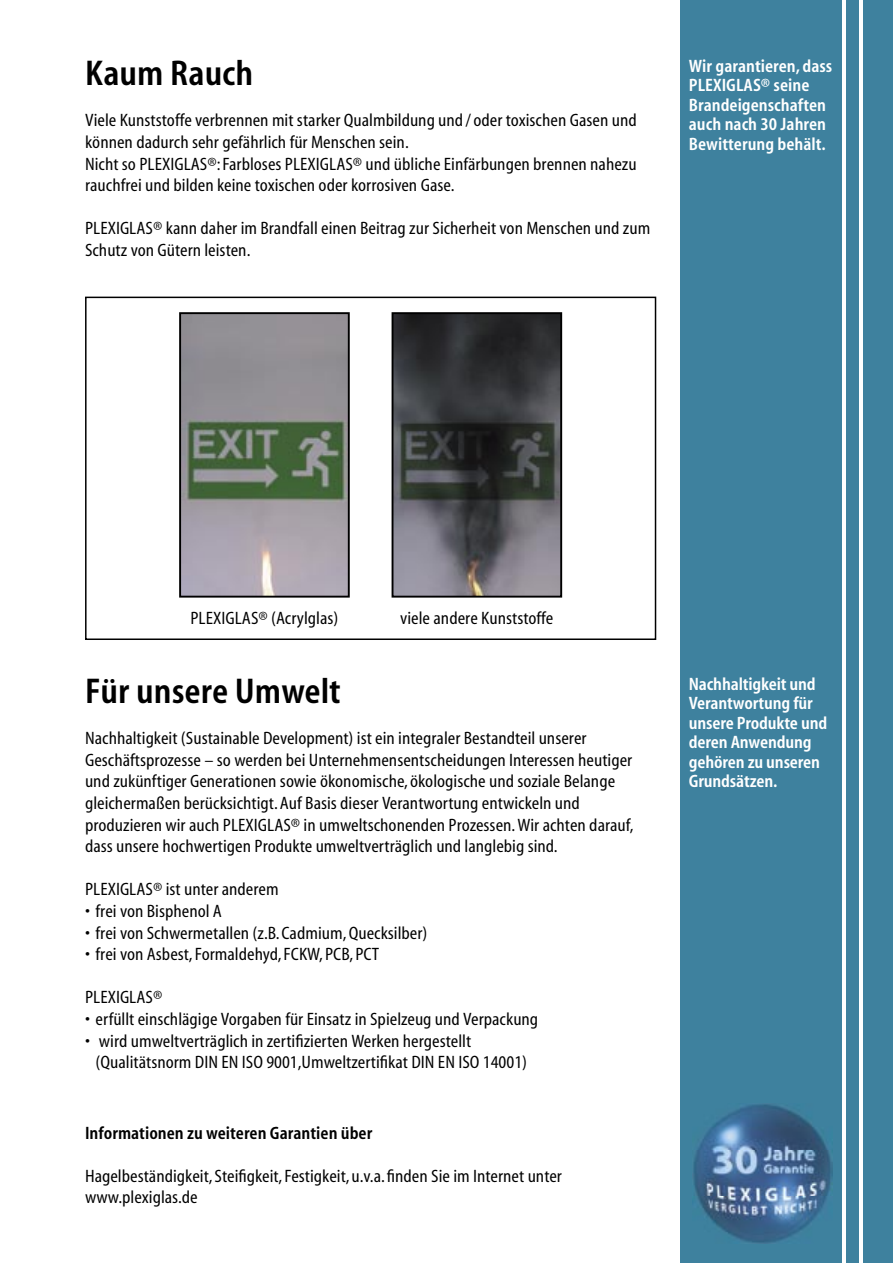
<style>
.page{position:relative;width:893px;height:1263px;background:#fff}
.page>*{position:absolute;margin:0;border:0;box-sizing:border-box;transform-origin:0 0}
.t1{font:36px "D Myriad Cn Bd";color:#000}
.t2{font:18px/21.6px "D Myriad Cn Rg";color:#000}
.t3{font:18px/19.5px "D Myriad Cn Bd";letter-spacing:-.01em;color:#fff}
.t4{font:18px "D Myriad Cn Bd";color:#000}
</style>
<div class="page">
<div style="left:680px;top:0;width:162px;height:1263px;background:#3e819e"></div>
<div style="left:846px;top:0;width:13px;height:1263px;background:#3e819e"></div>
<div style="left:863px;top:0;width:30px;height:1263px;background:#3e819e"></div>
<img style="left:693px;top:1104px;width:140px;height:139px">
<svg style="left:85px;top:297px;width:571px;height:343px"></svg>
<svg style="left:179px;top:312px;width:171px;height:286px;background:#888b89"></svg>
<svg style="left:392px;top:312px;width:170px;height:286px;background:#48494c"></svg>
<h1 class="t1" style="left:85px;top:55px;width:170px">Kaum Rauch</h1>
<p class="t2" style="left:85px;top:110px;width:553px">Viele Kunststoffe verbrennen mit starker Qualmbildung und / oder toxischen Gasen und können dadurch sehr gefährlich für Menschen sein.<br>Nicht so PLEXIGLAS®: Farbloses PLEXIGLAS® und übliche Einfärbungen brennen nahezu rauchfrei und bilden keine toxischen oder korrosiven Gase.</p>
<p class="t2" style="left:85px;top:218px;width:567px">PLEXIGLAS® kann daher im Brandfall einen Beitrag zur Sicherheit von Menschen und zum<br>Schutz von Gütern leisten.</p>
<p class="t3" style="left:689px;top:57px;width:145px">Wir garantieren, dass<br>PLEXIGLAS® seine<br>Brandeigenschaften auch nach 30 Jahren<br>Bewitterung behält.</p>
<p class="t2" style="left:190px;top:608px;width:149px">PLEXIGLAS® (Acrylglas)</p>
<p class="t2" style="left:400px;top:608px;width:155px">viele andere Kunststoffe</p>
<h1 class="t1" style="left:85px;top:673px;width:257px">Für unsere Umwelt</h1>
<p class="t2" style="left:85px;top:728px;width:550px">Nachhaltigkeit (Sustainable Development) ist ein integraler Bestandteil unserer Geschäftsprozesse – so werden bei Unternehmensentscheidungen Interessen heutiger und zukünftiger Generationen sowie ökonomische, ökologische und soziale Belange gleichermaßen berücksichtigt. Auf Basis dieser Verantwortung entwickeln und produzieren wir auch PLEXIGLAS® in umweltschonenden Prozessen. Wir achten darauf, dass unsere hochwertigen Produkte umweltverträglich und langlebig sind.</p>
<p class="t2" style="left:85px;top:879px;width:195px">PLEXIGLAS® ist unter anderem</p>
<p class="t2" style="left:85px;top:901px;width:138px">• frei von Bisphenol A</p>
<p class="t2" style="left:85px;top:923px;width:344px">• frei von Schwermetallen (z.B. Cadmium, Quecksilber)</p>
<p class="t2" style="left:85px;top:944px;width:296px">• frei von Asbest, Formaldehyd, FCKW, PCB, PCT</p>
<p class="t2" style="left:85px;top:987px;width:79px">PLEXIGLAS®</p>
<p class="t2" style="left:85px;top:1009px;width:455px">• erfüllt einschlägige Vorgaben für Einsatz in Spielzeug und Verpackung</p>
<p class="t2" style="left:96px;top:1031px;width:433px;text-indent:-10px">• wird umweltverträglich in zertifizierten Werken hergestellt (Qualitätsnorm DIN EN ISO 9001,Umweltzertifikat DIN EN ISO 14001)</p>
<p class="t4" style="left:85px;top:1123px;width:289px">Informationen zu weiteren Garantien über</p>
<p class="t2" style="left:85px;top:1166px;width:479px">Hagelbeständigkeit, Steifigkeit, Festigkeit, u.v.a. finden Sie im Internet unter www.plexiglas.de</p>
<p class="t3" style="left:689px;top:675px;width:140px">Nachhaltigkeit und<br>Verantwortung für unsere Produkte und deren Anwendung gehören zu unseren<br>Grundsätzen.</p>
</div>
